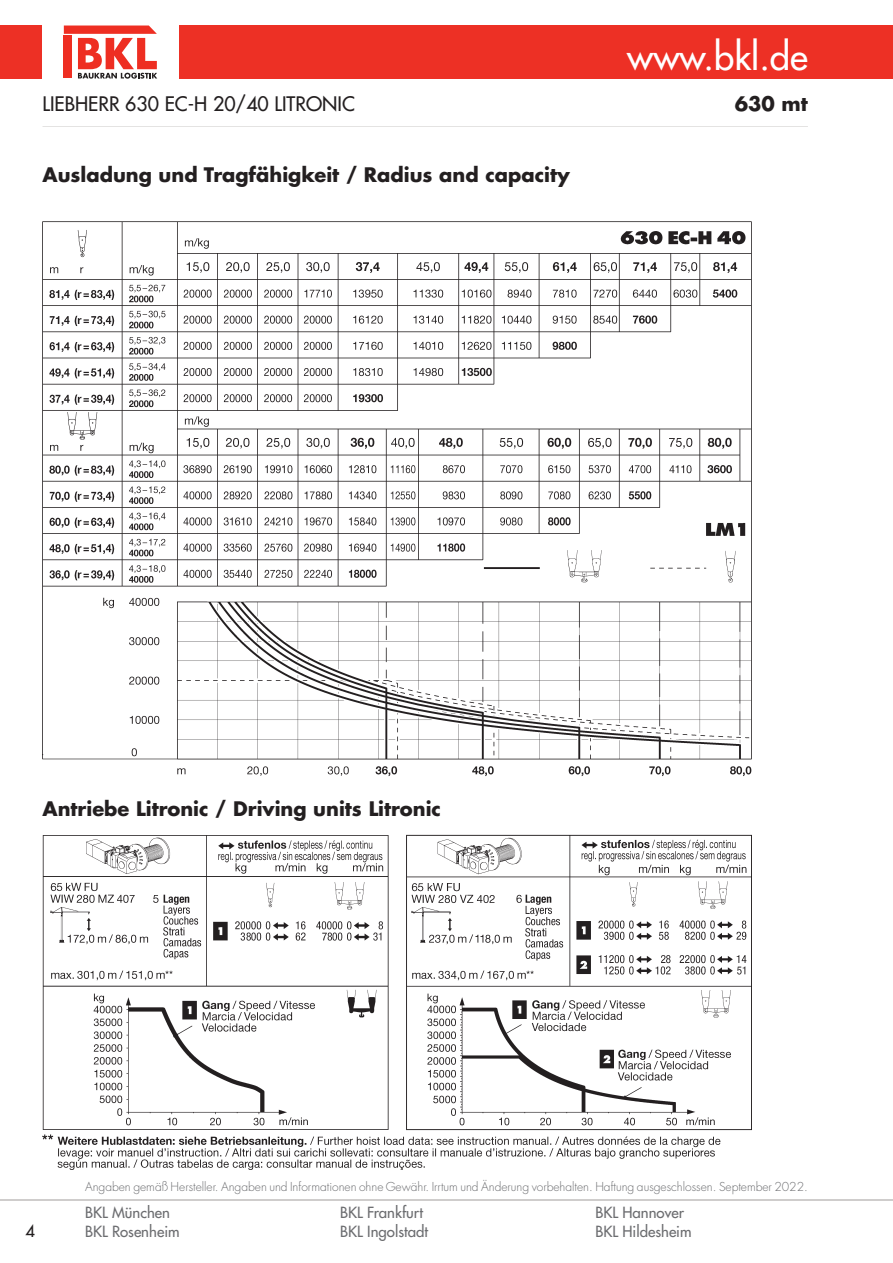
<style>
.page{position:relative;width:893px;height:1263px;background:#fff}
.page>*{position:absolute;margin:0;border:0;box-sizing:border-box;transform-origin:0 0}
.t1{font:500 36.45px "Futura LT Pro";color:#fff}
.t2{font:700 19.5px "Futura LT Pro";color:#231f20}
.t3{font:500 19.5px "Futura LT Pro";color:#231f20}
.t4{font:500 16.5px "Futura LT Pro";color:#231f20}
.t5{font:500 15px/19.5px "Futura LT Pro";color:#6c6d70}
.t6{font:300 12px "Futura LT Pro";color:#6c6d70}
</style>
<div class="page">
<hr style="left:43px;top:126px;width:765px;height:2px;background:#cfcdcc">
<div style="left:0;top:26px;width:893px;height:53px;background:#ed3025"></div>
<div style="left:43px;top:25px;width:136px;height:54px;background:#fff"></div>
<svg style="left:64px;top:26px;width:93px;height:53px"></svg>
<hr style="left:0;top:1199px;width:893px;height:2px;background:#cfcdcc">
<img style="left:43px;top:221px;width:709px;height:948px">
<div style="left:43px;top:782px;width:765px;height:51px;background:#fff"></div>
<h1 class="t1" style="left:627px;top:29px;width:182px">www.bkl.de</h1>
<h2 class="t3" style="left:43px;top:89px;width:314px">LIEBHERR 630 EC-H 20/40 LITRONIC</h2>
<h2 class="t2" style="left:735px;top:89px;width:75px">630 mt</h2>
<h2 class="t2" style="left:43px;top:160px;width:529px">Ausladung und Tragfähigkeit / Radius and capacity</h2>
<h2 class="t2" style="left:43px;top:794px;width:400px">Antriebe Litronic / Driving units Litronic</h2>
<h3 class="t4" style="left:26px;top:1219px;width:11px">4</h3>
<p class="t6" style="left:85px;top:1179px;width:724px">Angaben gemäß Hersteller. Angaben und Informationen ohne Gewähr. Irrtum und Änderung vorbehalten. Haftung ausgeschlossen. September 2022.</p>
<p class="t5" style="left:85px;top:1202px;width:96px">BKL München<br>BKL Rosenheim</p>
<p class="t5" style="left:340px;top:1202px;width:89px">BKL Frankfurt<br>BKL Ingolstadt</p>
<p class="t5" style="left:595px;top:1202px;width:98px">BKL Hannover<br>BKL Hildesheim</p>
</div>
